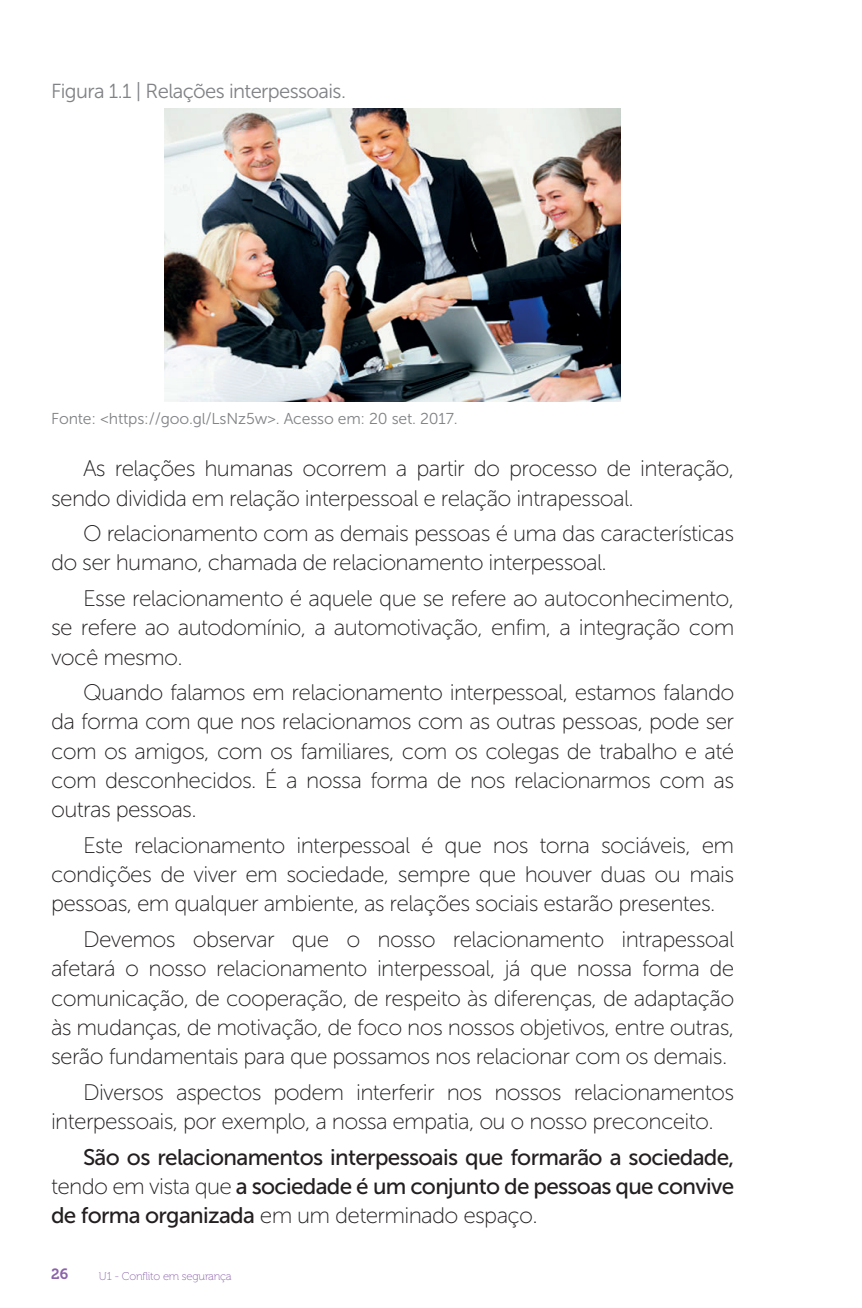
<style>
.page{position:relative;width:862px;height:1308px;background:#fff}
.page>*{position:absolute;margin:0;border:0;box-sizing:border-box;transform-origin:0 0}
.t1{font:22.5px/29.2px "Museo Sans 100";letter-spacing:-.03em;color:#231f20;text-align:justify}
.t2{font:22.5px/29.2px "Museo Sans 500";letter-spacing:-.03em;color:#231f20;text-align:right}
.t3{font:20.25px "Museo Sans 300";letter-spacing:-.03em;color:#808285}
.t4{font:15.75px "Museo Sans 300";letter-spacing:-.01em;color:#808285}
.t5{font:14.85px "Museo 700";color:#8c62aa}
.t6{font:11.25px "Museo 100";letter-spacing:-.02em;color:#8c62aa}
.s1{font-family:"Museo Sans 100"}
.s2{font-family:"Museo Sans 500"}
</style>
<div class="page">
<img style="left:164px;top:108px;width:456px;height:294px">
<p class="t3" style="left:51px;top:80px;width:296px">Figura 1.1 | Relações interpessoais.</p>
<p class="t4" style="left:51px;top:410px;width:408px">Fonte: &lt;https://goo.gl/LsNz5w&gt;. Acesso em: 20 set. 2017.</p>
<p class="t1" style="left:51px;top:454px;width:684px;text-indent:32px">As relações humanas ocorrem a partir do processo de interação, sendo dividida em relação interpessoal e relação intrapessoal.</p>
<p class="t1" style="left:51px;top:519px;width:684px;text-indent:32px">O relacionamento com as demais pessoas é uma das características do ser humano, chamada de relacionamento interpessoal.</p>
<p class="t1" style="left:51px;top:584px;width:684px;text-indent:32px">Esse relacionamento é aquele que se refere ao autoconhecimento, se refere ao autodomínio, a automotivação, enfim, a integração com você mesmo.</p>
<p class="t1" style="left:51px;top:678px;width:684px;text-indent:32px">Quando falamos em relacionamento interpessoal, estamos falando da forma com que nos relacionamos com as outras pessoas, pode ser com os amigos, com os familiares, com os colegas de trabalho e até com desconhecidos. É a nossa forma de nos relacionarmos com as outras pessoas.</p>
<p class="t1" style="left:51px;top:830px;width:684px;text-indent:32px">Este relacionamento interpessoal é que nos torna sociáveis, em condições de viver em sociedade, sempre que houver duas ou mais pessoas, em qualquer ambiente, as relações sociais estarão presentes.</p>
<p class="t1" style="left:51px;top:925px;width:684px;text-indent:32px">Devemos observar que o nosso relacionamento intrapessoal afetará o nosso relacionamento interpessoal, já que nossa forma de comunicação, de cooperação, de respeito às diferenças, de adaptação às mudanças, de motivação, de foco nos nossos objetivos, entre outras, serão fundamentais para que possamos nos relacionar com os demais.</p>
<p class="t1" style="left:51px;top:1077px;width:684px;text-indent:32px">Diversos aspectos podem interferir nos nossos relacionamentos interpessoais, por exemplo, a nossa empatia, ou o nosso preconceito.</p>
<p class="t2" style="left:51px;top:1142px;width:684px">São os relacionamentos interpessoais que formarão a sociedade, <span class="s1">tendo em vista que</span> a sociedade é um conjunto de pessoas que convive</p>
<p class="t1" style="left:51px;top:1201px;width:488px"><span class="s2">de forma organizada</span> em um determinado espaço.</p>
<p class="t5" style="left:51px;top:1265px;width:19px">26</p>
<p class="t6" style="left:99px;top:1269px;width:134px">U1 - Conflito em segurança</p>
</div>
